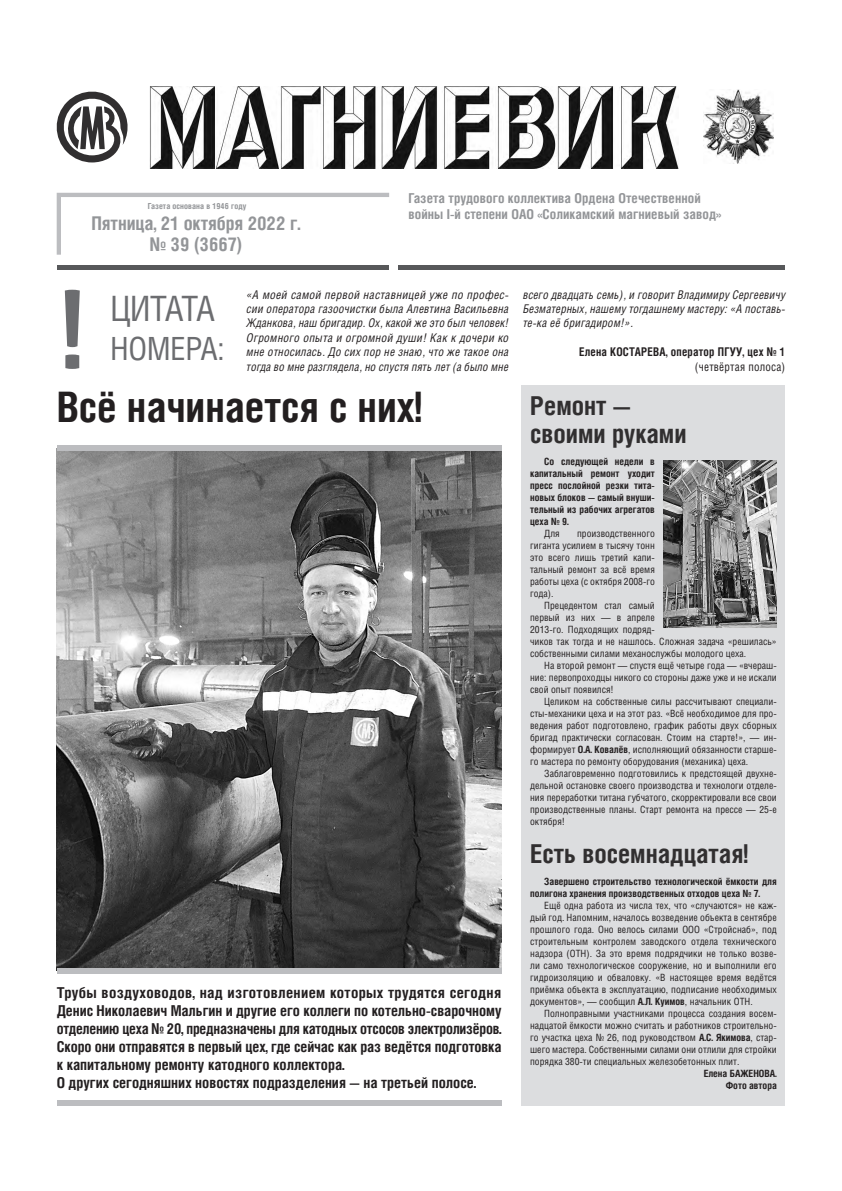
<style>
.page{position:relative;width:842px;height:1191px;background:#fff}
.page>*{position:absolute;margin:0;border:0;box-sizing:border-box;transform-origin:0 0}
.t1{font:700 110px "Glober";color:#6c6d70}
.t2{font:700 42px "Helios Cond C";color:#231f20}
.t3{font:35px "Helios Cond";letter-spacing:-.065em;color:#6c6d70}
.t4{font:32px "Helios Cond";letter-spacing:-.015em;color:#6c6d70}
.t5{font:700 26px/28px "Helios Cond";color:#312f30}
.t6{font:700 18.9px "Helios Cond";letter-spacing:-.005em;color:#939598}
.t7{font:700 15px/18px "Helios Cond C";color:#231f20}
.t8{font:700 13.6px/15.9px "Helios Cond";letter-spacing:.005em;color:#939598}
.t9{font:italic 12px/14.4px "Helios Cond C";letter-spacing:.015em;color:#231f20;text-align:justify}
.t10{font:italic 12px/14.4px "Helios Cond C";letter-spacing:.015em;color:#231f20;text-align:justify;scale:.94 1}
.t11{font:700 12px "Helios Cond C";letter-spacing:.02em;color:#231f20;scale:.95 1}
.t12{font:12px "Helios Cond C";letter-spacing:.02em;color:#231f20;scale:.95 1}
.t13{font:10px/12px "Helios Cond C";color:#231f20;text-align:justify}
.t14{font:700 10px/12px "Helios Cond C";color:#231f20;text-align:justify}
.t15{font:700 8.3px "Helios Cond";letter-spacing:.01em;color:#939598}
.s1{font-weight:700}
</style>
<div class="page">
<img style="left:703px;top:89px;width:71px;height:74px">
<img style="left:57px;top:451px;width:444px;height:516px">
<hr style="left:57px;top:266px;width:331px;height:4px;background:#57585a">
<hr style="left:398px;top:266px;width:387px;height:4px;background:#57585a">
<div style="left:57px;top:1100px;width:444px;height:6px;background:#bcbdc0"></div>
<div style="left:57px;top:967px;width:444px;height:6px;background:#bcbdc0"></div>
<div style="left:57px;top:445px;width:444px;height:6px;background:#bcbdc0"></div>
<svg style="left:57px;top:193px;width:332px;height:62px"></svg>
<img style="left:150px;top:87px;width:528px;height:81px">
<div style="left:522px;top:385px;width:263px;height:721px;background:#dcdddf"></div>
<svg style="left:57px;top:92px;width:71px;height:70px"></svg>
<img style="left:663px;top:460px;width:114px;height:167px">
<p class="t15" style="left:148px;top:201px;width:100px">Газета основана в 1946 году</p>
<h3 class="t6" style="left:92px;top:212px;width:210px">Пятница, 21 октября 2022 г.</h3>
<h3 class="t6" style="left:150px;top:233px;width:94px">№ 39 (3667)</h3>
<h3 class="t8" style="left:408px;top:190px;width:314px">Газета трудового коллектива Ордена Отечественной войны I-й степени ОАО «Соликамский магниевый завод»</h3>
<h1 class="t1" style="left:57px;top:253px;width:33px">!</h1>
<h3 class="t3" style="left:110px;top:288px;width:106px">ЦИТАТА</h3>
<h3 class="t4" style="left:110px;top:329px;width:116px">НОМЕРА:</h3>
<p class="t9" style="left:247px;top:287px;width:264px">«А моей самой первой наставницей уже по профес&shy;сии оператора газоочистки была Алевтина Васильевна Жданкова, наш бригадир. Ох, какой же это был человек!<br>Огромного опыта и огромной души! Как к дочери ко мне относилась. До сих пор не знаю, что же такое она тогда во мне разглядела, но спустя пять лет (а было мне</p>
<p class="t10" style="left:523px;top:287px;width:281px">всего двадцать семь), и говорит Владимиру Сергеевичу Безматерных, нашему тогдашнему мастеру: «А поставь&shy;те-ка её бригадиром!».</p>
<p class="t11" style="left:579px;top:345px;width:219px">Елена КОСТАРЕВА, оператор ПГУУ, цех № 1</p>
<p class="t12" style="left:695px;top:359px;width:97px">(четвёртая полоса)</p>
<h2 class="t2" style="left:57px;top:382px;width:367px">Всё начинается с них!</h2>
<p class="t7" style="left:57px;top:982px;width:446px">Трубы воздуховодов, над изготовлением которых трудятся сегодня Денис Николаевич Мальгин и другие его коллеги по котельно-сварочному отделению цеха № 20, предназначены для катодных отсосов электролизёров.<br>Скоро они отправятся в первый цех, где сейчас как раз ведётся подготовка к капитальному ремонту катодного коллектора.<br>О других сегодняшних новостях подразделения — на третьей полосе.</p>
<h3 class="t5" style="left:530px;top:391px;width:158px">Ремонт — своими руками</h3>
<p class="t14" style="left:530px;top:455px;width:126px;text-indent:14px">Со следующей недели в капитальный ремонт уходит пресс послойной резки тита&shy;новых блоков — самый внуши&shy;тельный из рабочих агрегатов цеха № 9.</p>
<p class="t13" style="left:544px;top:527px;width:17px">Для</p>
<p class="t13" style="left:530px;top:527px;width:126px;text-indent:47px">производственного гиганта усилием в тысячу тонн это всего лишь третий капи&shy;тальный ремонт за всё время работы цеха (с октября 2008-го года).</p>
<p class="t13" style="left:530px;top:599px;width:248px;text-align:left;text-indent:14px">Прецедентом стал самый<br>первый из них — в апреле<br>2013-го. Подходящих подряд-<br>чиков так тогда и не нашлось. Сложная задача «решилась» собственными силами механослужбы молодого цеха.</p>
<p class="t13" style="left:530px;top:659px;width:248px;text-indent:14px">На второй ремонт — спустя ещё четыре года — «вчераш&shy;ние: первопроходцы никого со стороны даже уже и не искали свой опыт появился!</p>
<p class="t13" style="left:530px;top:695px;width:248px;text-indent:14px">Целиком на собственные силы рассчитывают специали&shy;сты-механики цеха и на этот раз. «Всё необходимое для про&shy;ведения работ подготовлено, график работы двух сборных бригад практически согласован. Стоим на старте!», — ин&shy;формирует <span class="s1">О.А. Ковалёв</span>, исполняющий обязанности старше&shy;го мастера по ремонту оборудования (механика) цеха.</p>
<p class="t13" style="left:530px;top:767px;width:248px;text-indent:14px">Заблаговременно подготовились к предстоящей двухне&shy;дельной остановке своего производства и технологи отделе&shy;ния переработки титана губчатого, скорректировали все свои производственные планы. Старт ремонта на прессе — 25-е октября!</p>
<h3 class="t5" style="left:530px;top:838px;width:220px">Есть восемнадцатая!</h3>
<p class="t14" style="left:530px;top:874px;width:248px;text-indent:14px">Завершено строительство технологической ёмкости для полигона хранения производственных отходов цеха № 7.</p>
<p class="t13" style="left:530px;top:898px;width:248px;text-indent:14px">Ещё одна работа из числа тех, что «случаются» не каж&shy;дый год. Напомним, началось возведение объекта в сентябре прошлого года. Оно велось силами ООО «Стройснаб», под строительным контролем заводского отдела технического надзора (ОТН). За это время подрядчики не только возве&shy;ли само технологическое сооружение, но и выполнили его гидроизоляцию и обваловку. «В настоящее время ведётся приёмка объекта в эксплуатацию, подписание необходимых документов», — сообщил <span class="s1">А.Л. Куимов</span>, начальник ОТН.</p>
<p class="t13" style="left:530px;top:1006px;width:248px;text-indent:14px">Полноправными участниками процесса создания восем&shy;надцатой ёмкости можно считать и работников строительно&shy;го участка цеха № 26, под руководством <span class="s1">А.С. Якимова</span>, стар&shy;шего мастера. Собственными силами они отлили для стройки порядка 380-ти специальных железобетонных плит.</p>
<p class="t14" style="left:704px;top:1066px;width:75px;text-align:right">Елена БАЖЕНОВА.<br>Фото автора</p>
</div>
